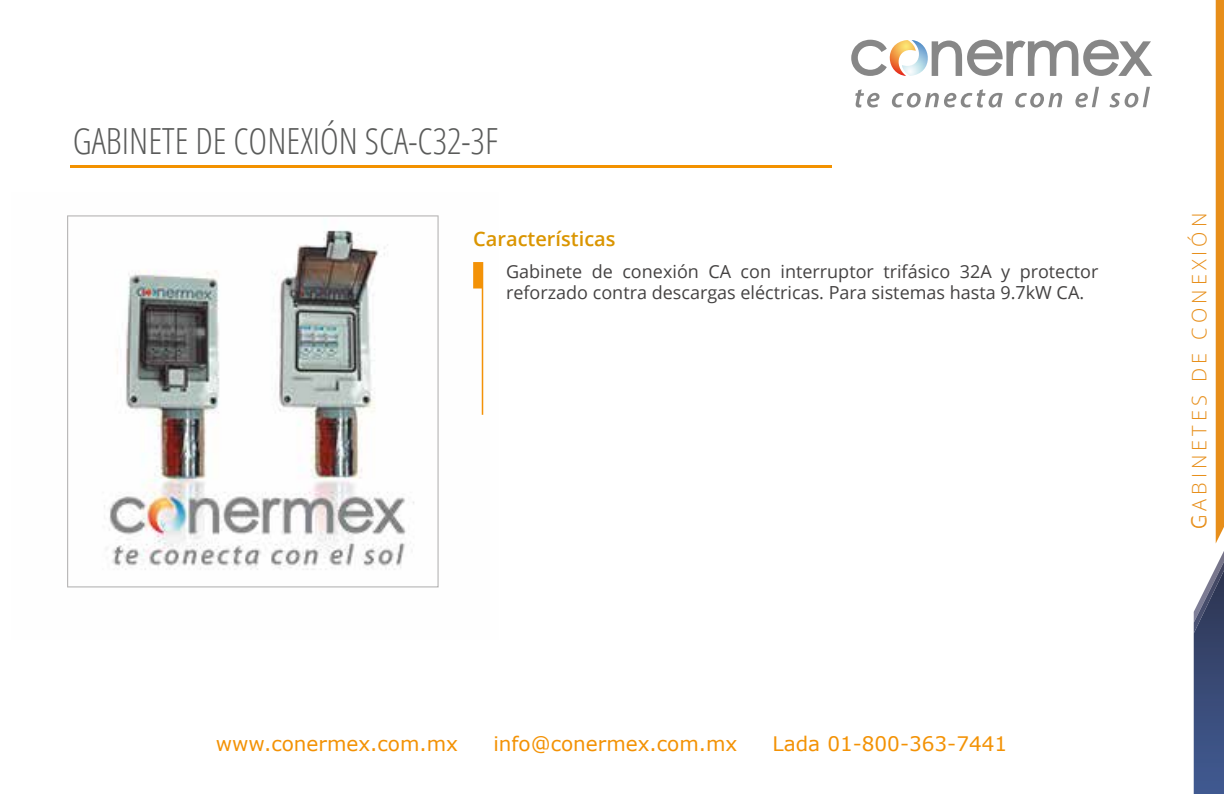
<style>
.page{position:relative;width:1224px;height:794px;background:#fff}
.page>*{position:absolute;margin:0;border:0;box-sizing:border-box;transform-origin:0 0}
.t1{font:300 condensed 36px "Open Sans";color:#5a5b5a}
.t2{font:20px "Verdana";color:#f39205}
.t3{font:300 20px "Open Sans";letter-spacing:.2em;color:#e78e19}
.t4{font:600 20px "Open Sans";color:#da9501}
.t5{font:300 20px "Open Sans";color:#e78e1a}
.t6{font:18px/21.6px "Open Sans";color:#444242}
</style>
<div class="page">
<svg style="left:851px;top:40px;width:301px;height:36px"></svg>
<svg style="left:855px;top:89px;width:25px;height:18px"></svg>
<svg style="left:892px;top:89px;width:111px;height:18px"></svg>
<svg style="left:1015px;top:93px;width:47px;height:14px"></svg>
<svg style="left:1075px;top:87px;width:24px;height:20px"></svg>
<svg style="left:1109px;top:87px;width:41px;height:20px"></svg>
<hr style="left:71px;top:165px;width:761px;height:3px;background:#f39200">
<div style="left:1216px;top:0;width:8px;height:543px;background:#e78e1a"></div>
<svg style="left:1219px;top:551px;width:5px;height:9px"></svg>
<img style="left:1215px;top:560px;width:9px;height:9px">
<img style="left:1194px;top:569px;width:30px;height:225px">
<svg style="left:473px;top:262px;width:10px;height:153px"></svg>
<svg style="left:67px;top:215px;width:372px;height:372px"></svg>
<h1 class="t1" style="left:73px;top:117px;width:427px">GABINETE DE CONEXIÓN SCA-C32-3F</h1>
<p class="t4" style="left:473px;top:225px;width:144px">Características</p>
<p class="t6" style="left:506px;top:260px;width:594px">Gabinete de conexión CA con interruptor trifásico 32A y protector reforzado contra descargas eléctricas. Para sistemas hasta 9.7kW CA.</p>
<p class="t2" style="left:216px;top:731px;width:244px">www.conermex.com.mx</p>
<p class="t2" style="left:493px;top:731px;width:246px">info@conermex.com.mx</p>
<p class="t2" style="left:773px;top:731px;width:236px">Lada 01-800-363-7441</p>
<p class="t3" style="left:1186px;top:529px;width:318px;rotate:-90deg">GABINETES DE CONEXIÓN</p>
<p class="t5" style="left:1185px;top:529px;width:14px;rotate:-90deg">C</p>
</div>
